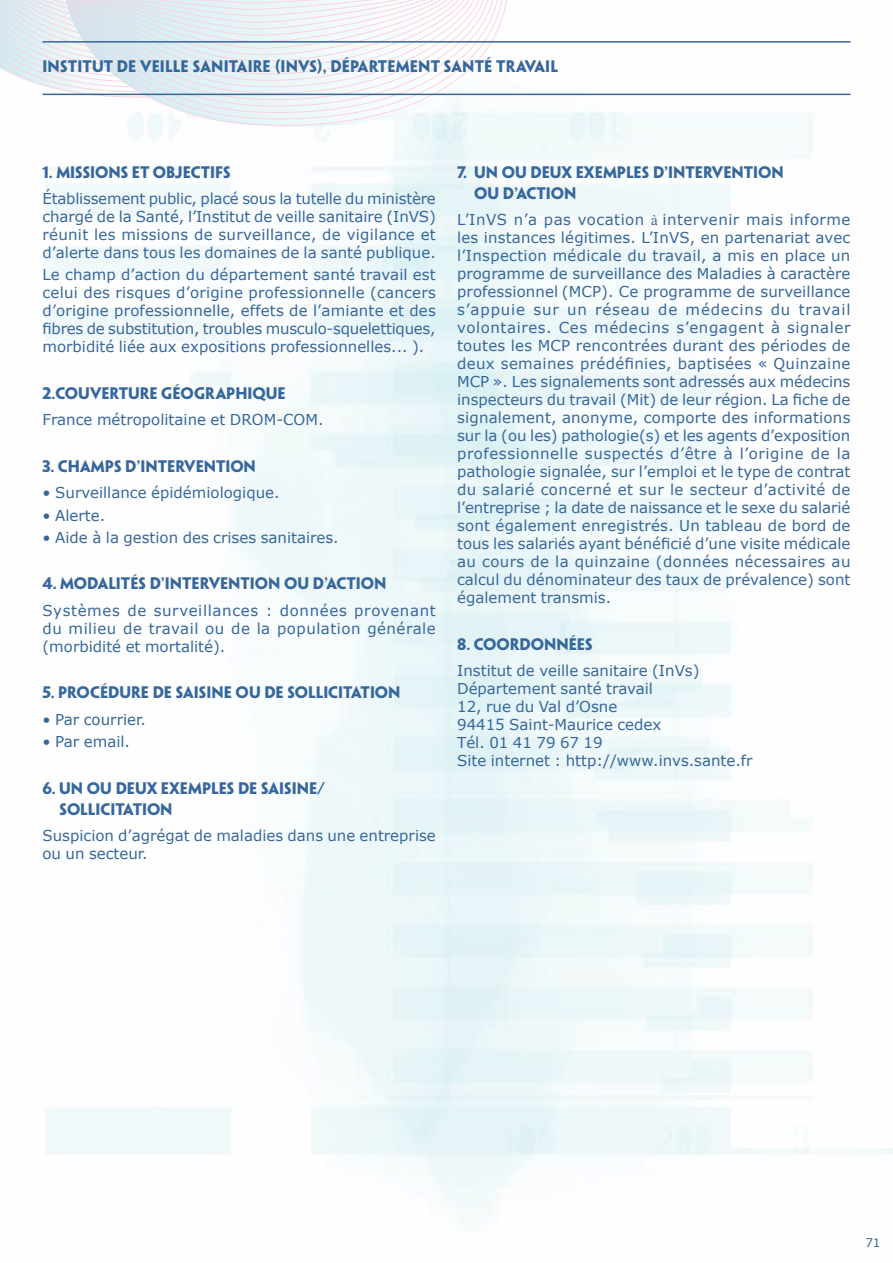
<style>
.page{position:relative;width:893px;height:1263px;background:#fff}
.page>*{position:absolute;margin:0;border:0;box-sizing:border-box;transform-origin:0 0}
.t1{font:15px/18px "Verdana";color:#36679c;text-align:justify}
.t2{font:700 15px/21px "Penumbra Sans Std";color:#36679c}
.t3{font:12px "Verdana";color:#36679c}
.s1{font-family:"Times New Roman"}
</style>
<div class="page">
<svg style="left:0;top:0;width:64px;height:96px;background:#e5edf2"></svg>
<svg style="left:126px;top:127px;width:380px;height:8px"></svg>
<svg style="left:65px;top:0;width:442px;height:127px"></svg>
<hr style="left:43px;top:41px;width:807px;height:2px;background:#36679c">
<hr style="left:43px;top:94px;width:807px;height:1px;background:#36679c">
<p class="t2" style="left:43px;top:56px;width:517px">INSTITUT DE VEILLE SANITAIRE (INVS), DÉPARTEMENT SANTÉ TRAVAIL</p>
<p class="t2" style="left:43px;top:161px;width:190px">1. MISSIONS ET OBJECTIFS</p>
<p class="t1" style="left:43px;top:189px;width:395px">Établissement public, placé sous la tutelle du ministère chargé de la Santé, l’Institut de veille sanitaire (InVS) réunit les missions de surveillance, de vigilance et d’alerte dans tous les domaines de la santé publique.</p>
<p class="t1" style="left:43px;top:266px;width:395px">Le champ d’action du département santé travail est celui des risques d’origine professionnelle (cancers d’origine professionnelle, effets de l’amiante et des fibres de substitution, troubles musculo-squelettiques, morbidité liée aux expositions professionnelles... ).</p>
<p class="t2" style="left:43px;top:383px;width:245px">2.COUVERTURE GÉOGRAPHIQUE</p>
<p class="t1" style="left:43px;top:411px;width:283px">France métropolitaine et DROM-COM.</p>
<p class="t2" style="left:43px;top:456px;width:215px">3. CHAMPS D’INTERVENTION</p>
<p class="t1" style="left:43px;top:484px;width:239px">• Surveillance épidémiologique.</p>
<p class="t1" style="left:43px;top:506px;width:64px">• Alerte.</p>
<p class="t1" style="left:43px;top:528px;width:298px">• Aide à la gestion des crises sanitaires.</p>
<p class="t2" style="left:43px;top:573px;width:345px">4. MODALITÉS D’INTERVENTION OU D’ACTION</p>
<p class="t1" style="left:43px;top:601px;width:395px">Systèmes de surveillances : données provenant du milieu de travail ou de la population générale (morbidité et mortalité).</p>
<p class="t2" style="left:43px;top:682px;width:359px">5. PROCÉDURE DE SAISINE OU DE SOLLICITATION</p>
<p class="t1" style="left:43px;top:710px;width:105px">• Par courrier.</p>
<p class="t1" style="left:43px;top:733px;width:89px">• Par email.</p>
<p class="t2" style="left:60px;top:777px;width:267px;text-indent:-17px">6. UN OU DEUX EXEMPLES DE SAISINE/<br>SOLLICITATION</p>
<p class="t1" style="left:43px;top:827px;width:395px">Suspicion d’agrégat de maladies dans une entreprise ou un secteur.</p>
<p class="t2" style="left:474px;top:161px;width:311px;text-indent:-17px">7. UN OU DEUX EXEMPLES D’INTERVENTION<br>OU D’ACTION</p>
<p class="t1" style="left:457px;top:210px;width:395px">L’InVS n’a pas vocation <span class="s1">à</span> intervenir mais informe les instances légitimes. L’InVS, en partenariat avec l’Inspection médicale du travail, a mis en place un programme de surveillance des Maladies à caractère professionnel (MCP). Ce programme de surveillance s’appuie sur un réseau de médecins du travail volontaires. Ces médecins s’engagent à signaler toutes les MCP rencontrées durant des périodes de deux semaines prédéfinies, baptisées « Quinzaine MCP ». Les signalements sont adressés aux médecins inspecteurs du travail (Mit) de leur région. La fiche de signalement, anonyme, comporte des informations sur la (ou les) pathologie(s) et les agents d’exposition professionnelle suspectés d’être à l’origine de la pathologie signalée, sur l’emploi et le type de contrat du salarié concerné et sur le secteur d’activité de l’entreprise ; la date de naissance et le sexe du salarié sont également enregistrés. Un tableau de bord de tous les salariés ayant bénéficié d’une visite médicale au cours de la quinzaine (données nécessaires au calcul du dénominateur des taux de prévalence) sont également transmis.</p>
<p class="t2" style="left:457px;top:633px;width:137px">8. COORDONNÉES</p>
<p class="t1" style="left:457px;top:661px;width:297px;text-align:left">Institut de veille sanitaire (InVs)<br>Département santé travail<br>12, rue du Val d’Osne<br>94415 Saint-Maurice cedex<br>Tél. 01 41 79 67 19<br>Site internet : http://www.invs.sante.fr</p>
<p class="t3" style="left:865px;top:1234px;width:17px">71</p>
</div>
